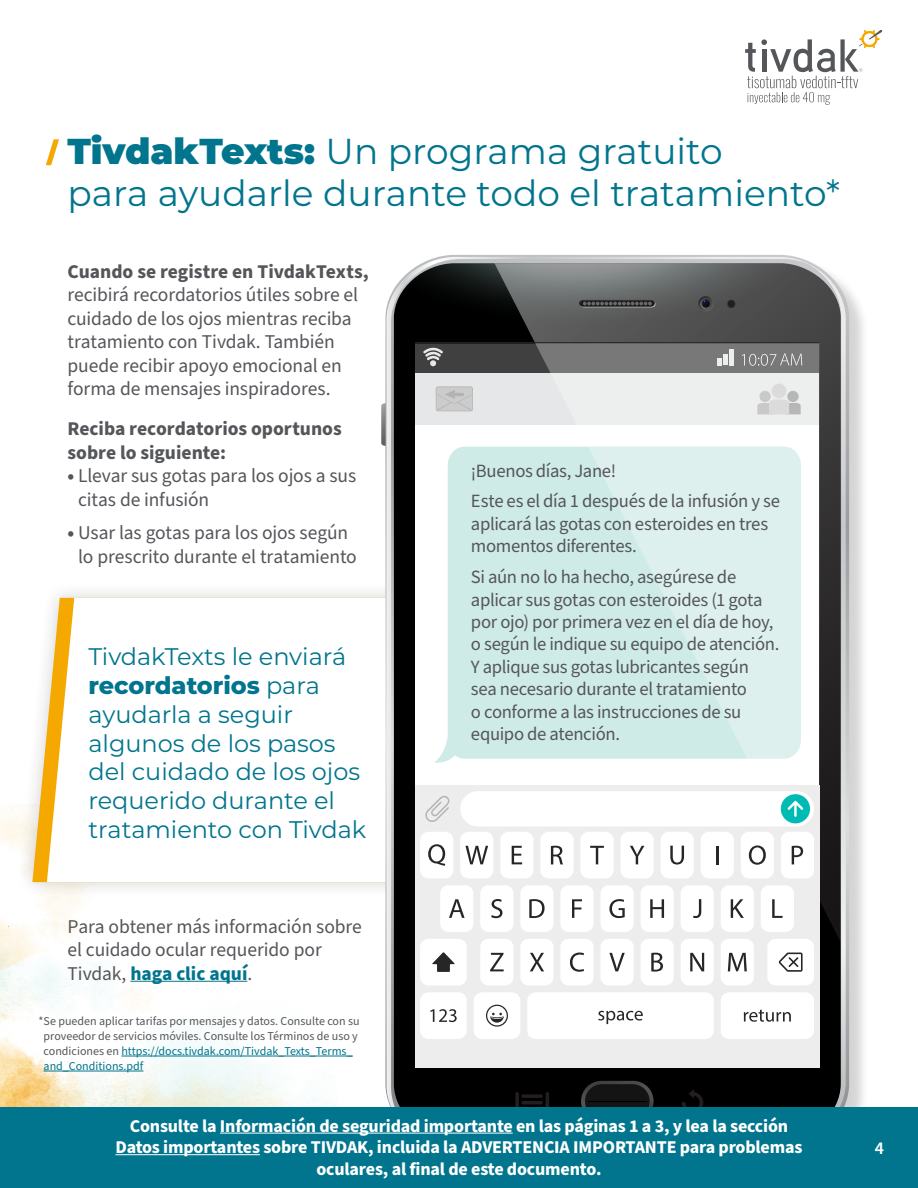
<style>
.page{position:relative;width:918px;height:1188px;background:#fff}
.page>*{position:absolute;margin:0;border:0;box-sizing:border-box;transform-origin:0 0}
.t1{font:36px/42px "Montserrat";color:#00758d}
.t2{font:24px/28.8px "Montserrat";color:#00758d}
.Body_1{font:19.5px/23.4px "Source Sans Pro";letter-spacing:-.01em;color:#54565a}
.Body_1-2{font:700 19.5px/23.4px "Source Sans Pro";color:#54565a}
.t3{font:18.75px/22.4px "Source Sans Pro";letter-spacing:-.02em;color:#54565a}
.t4{font:700 18px/21.6px "Source Sans Pro";letter-spacing:-.01em;color:#fff;text-align:center}
.t5{font:600 18px "Source Sans Pro";color:#fff}
.t6{font:12px/15px "Source Sans Pro";color:#54565a}
.s1{font-weight:900}
.s2{font-weight:700}
.s3{font-weight:800}
.s4{font-weight:700;color:#00758d}
.s5{color:#00758d}
</style>
<div class="page">
<img style="left:0;top:805px;width:353px;height:302px">
<div style="left:17px;top:581px;width:409px;height:318px;background:#231f20;opacity:.2"></div>
<svg style="left:32px;top:598px;width:15px;height:284px"></svg>
<svg style="left:47px;top:598px;width:337px;height:284px"></svg>
<svg style="left:745px;top:30px;width:137px;height:75px"></svg>
<hr style="left:121px;top:1056px;width:232px;height:1px;background:#00758d">
<hr style="left:44px;top:1071px;width:99px;height:1px;background:#00758d">
<hr style="left:130px;top:981px;width:117px;height:1px;background:#00758d">
<div style="left:384px;top:257px;width:484px;height:870px;background:#231f20;opacity:.19"></div>
<svg style="left:381px;top:403px;width:4px;height:43px"></svg>
<svg style="left:386px;top:257px;width:425px;height:850px"></svg>
<svg style="left:394px;top:262px;width:452px;height:845px"></svg>
<div style="left:0;top:1107px;width:918px;height:81px;background:#00758d"></div>
<svg style="left:46px;top:139px;width:13px;height:26px"></svg>
<hr style="left:220px;top:1133px;width:293px;height:1px;background:#fff">
<hr style="left:115px;top:1154px;width:145px;height:1px;background:#fff">
<p class="t1" style="left:68px;top:129px;width:774px"><span class="s1">TivdakTexts:</span> Un programa gratuito<br>para ayudarle durante todo el tratamiento*</p>
<p class="Body_1" style="left:68px;top:261px;width:303px"><span class="s2">Cuando se registre en TivdakTexts, </span>recibirá recordatorios útiles sobre el cuidado de los ojos mientras reciba tratamiento con Tivdak. También puede recibir apoyo emocional en forma de mensajes inspiradores.</p>
<p class="Body_1-2" style="left:68px;top:418px;width:276px">Reciba recordatorios oportunos sobre lo siguiente:</p>
<p class="Body_1" style="left:78px;top:465px;width:279px;text-indent:-11px"><span class="s2">•</span> Llevar sus gotas para los ojos a sus citas de infusión</p>
<p class="Body_1" style="left:68px;top:522px;width:291px;text-align:center"><span class="s2">•</span> Usar las gotas para los ojos según lo prescrito durante el tratamiento</p>
<p class="t2" style="left:89px;top:641px;width:279px">TivdakTexts le enviará <span class="s3">recordatorios</span> para ayudarla a seguir algunos de los pasos del cuidado de los ojos requerido durante el tratamiento con Tivdak</p>
<p class="Body_1" style="left:68px;top:915px;width:296px">Para obtener más información sobre el cuidado ocular requerido por<br>Tivdak, <span class="s4">haga clic aquí</span>.</p>
<p class="t6" style="left:44px;top:1014px;width:317px;text-indent:-5px">*Se pueden aplicar tarifas por mensajes y datos. Consulte con su proveedor de servicios móviles. Consulte los Términos de uso y condiciones en <span class="s5">https://docs.tivdak.com/Tivdak_Texts_Terms_ and_Conditions.pdf</span></p>
<p class="t3" style="left:471px;top:460px;width:147px">¡Buenos días, Jane!</p>
<p class="t3" style="left:471px;top:491px;width:311px">Este es el día 1 después de la infusión y se aplicará las gotas con esteroides en tres momentos diferentes.</p>
<p class="t3" style="left:471px;top:566px;width:310px">Si aún no lo ha hecho, asegúrese de aplicar sus gotas con esteroides (1 gota por ojo) por primera vez en el día de hoy, o según le indique su equipo de atención.<br>Y aplique sus gotas lubricantes según<br>sea necesario durante el tratamiento<br>o conforme a las instrucciones de su equipo de atención.</p>
<p class="t4" style="left:115px;top:1115px;width:689px">Consulte la Información de seguridad importante en las páginas 1 a 3, y lea la sección<br>Datos importantes sobre TIVDAK, incluida la ADVERTENCIA IMPORTANTE para problemas oculares, al final de este documento.</p>
<p class="t5" style="left:875px;top:1136px;width:11px">4</p>
</div>
